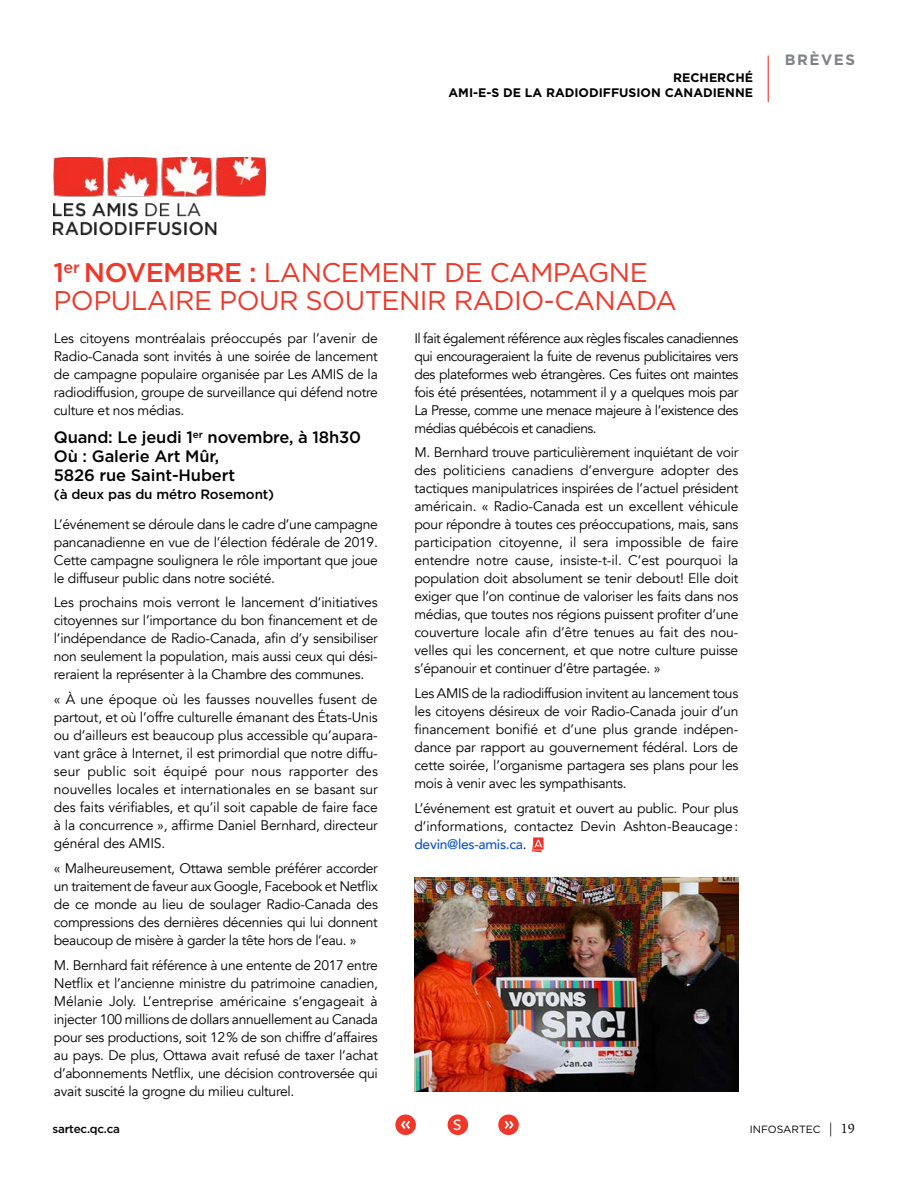
<style>
.page{position:relative;width:918px;height:1188px;background:#fff}
.page>*{position:absolute;margin:0;border:0;box-sizing:border-box;transform-origin:0 0}
.t1{font:27px/28.5px "Gotham";letter-spacing:-.02em;color:#ef3829}
.t2{font:500 16.5px/18.8px "Gotham";letter-spacing:-.01em;color:#000}
.t3{font:700 15px "Gotham";letter-spacing:.1em;color:#808285}
.t4{font:500 15px "Avenir";color:#fff}
.t5{font:13.8px/18px "Avenir";letter-spacing:-.02em;color:#000;text-align:justify}
.t6{font:500 13.5px "Gotham";letter-spacing:-.01em;color:#000}
.t7{font:700 12.3px/14.9px "Gotham";color:#000;text-align:right}
.t8{font:500 11.7px "Gotham";letter-spacing:-.015em;color:#000}
.t9{font:10.5px "Gotham";color:#000}
.s1{font-weight:500}
.s2{font-weight:500;color:#15c}
.s3{font-family:"Slimbach Std";font-size:13.8px}
</style>
<div class="page">
<svg style="left:498px;top:1114px;width:21px;height:21px"></svg>
<svg style="left:395px;top:1114px;width:21px;height:21px"></svg>
<div style="left:448px;top:1115px;width:20px;height:20px;background:#ef3829;border-radius:50%"></div>
<hr style="left:768px;top:56px;width:1px;height:46px;background:#ef3829">
<img style="left:414px;top:878px;width:324px;height:214px">
<svg style="left:532px;top:837px;width:12px;height:15px"></svg>
<img style="left:53px;top:158px;width:213px;height:78px">
<p class="t7" style="left:449px;top:70px;width:306px">RECHERCHÉ<br>AMI-E-S DE LA RADIODIFFUSION CANADIENNE</p>
<p class="t3" style="left:785px;top:51px;width:72px">BRÈVES</p>
<h1 class="t1" style="left:53px;top:257px;width:625px"><span class="s1">1</span><sup>er</sup> <span class="s1">NOVEMBRE :</span> LANCEMENT DE CAMPAGNE<br>POPULAIRE POUR SOUTENIR RADIO-CANADA</h1>
<p class="t5" style="left:54px;top:329px;width:326px">Les citoyens montréalais préoccupés par l’avenir de Radio-Canada sont invités à une soirée de lancement de campagne populaire organisée par Les AMIS de la radiodiffusion, groupe de surveillance qui défend notre culture et nos médias.</p>
<p class="t2" style="left:54px;top:428px;width:309px">Quand: Le jeudi 1<sup>er</sup> novembre, à 18h30<br>Où : Galerie Art Mûr,<br>5826 rue Saint-Hubert</p>
<p class="t6" style="left:54px;top:487px;width:222px">(à deux pas du métro Rosemont)</p>
<p class="t5" style="left:54px;top:515px;width:326px">L’événement se déroule dans le cadre d’une campagne pancanadienne en vue de l’élection fédérale de 2019.<br>Cette campagne soulignera le rôle important que joue le diffuseur public dans notre société.</p>
<p class="t5" style="left:54px;top:594px;width:326px">Les prochains mois verront le lancement d’initiatives citoyennes sur l’importance du bon financement et de l’indépendance de Radio-Canada, afin d’y sensibiliser non seulement la population, mais aussi ceux qui dési&shy;reraient la représenter à la Chambre des communes.</p>
<p class="t5" style="left:54px;top:691px;width:326px">« À une époque où les fausses nouvelles fusent de partout, et où l’offre culturelle émanant des États-Unis ou d’ailleurs est beaucoup plus accessible qu’aupara&shy;vant grâce à Internet, il est primordial que notre diffu&shy;seur public soit équipé pour nous rapporter des nouvelles locales et internationales en se basant sur des faits vérifiables, et qu’il soit capable de faire face à la concurrence », affirme Daniel Bernhard, directeur général des AMIS.</p>
<p class="t5" style="left:54px;top:859px;width:326px">« Malheureusement, Ottawa semble préférer accorder un traitement de faveur aux Google, Facebook et Netflix de ce monde au lieu de soulager Radio-Canada des compressions des dernières décennies qui lui donnent beaucoup de misère à garder la tête hors de l’eau. »</p>
<p class="t5" style="left:54px;top:956px;width:326px">M. Bernhard fait référence à une entente de 2017 entre Netflix et l’ancienne ministre du patrimoine canadien, Mélanie Joly. L’entreprise américaine s’engageait à injecter 100 millions de dollars annuellement au Canada pour ses productions, soit 12% de son chiffre d’affaires au pays. De plus, Ottawa avait refusé de taxer l’achat d’abonnements Netflix, une décision controversée qui avait suscité la grogne du milieu culturel.</p>
<p class="t5" style="left:414px;top:329px;width:326px">Il fait également référence aux règles fiscales canadiennes qui encourageraient la fuite de revenus publicitaires vers des plateformes web étrangères. Ces fuites ont maintes fois été présentées, notamment il y a quelques mois par La Presse, comme une menace majeure à l’existence des médias québécois et canadiens.</p>
<p class="t5" style="left:414px;top:444px;width:326px">M. Bernhard trouve particulièrement inquiétant de voir des politiciens canadiens d’envergure adopter des tactiques manipulatrices inspirées de l’actuel président américain. « Radio-Canada est un excellent véhicule pour répondre à toutes ces préoccupations, mais, sans participation citoyenne, il sera impossible de faire entendre notre cause, insiste-t-il. C’est pourquoi la population doit absolument se tenir debout! Elle doit exiger que l’on continue de valoriser les faits dans nos médias, que toutes nos régions puissent profiter d’une couverture locale afin d’être tenues au fait des nou&shy;velles qui les concernent, et que notre culture puisse s’épanouir et continuer d’être partagée. »</p>
<p class="t5" style="left:414px;top:685px;width:326px">Les AMIS de la radiodiffusion invitent au lancement tous les citoyens désireux de voir Radio-Canada jouir d’un financement bonifié et d’une plus grande indépen&shy;dance par rapport au gouvernement fédéral. Lors de cette soirée, l’organisme partagera ses plans pour les mois à venir avec les sympathisants.</p>
<p class="t5" style="left:414px;top:799px;width:325px">L’événement est gratuit et ouvert au public. Pour plus d’informations, contactez Devin Ashton-Beaucage: <span class="s2">devin@les-amis.ca</span>.</p>
<p class="t8" style="left:52px;top:1122px;width:69px">sartec.qc.ca</p>
<p class="t4" style="left:453px;top:1112px;width:10px">S</p>
<p class="t9" style="left:750px;top:1123px;width:107px">INFOSARTEC <span class="s3">| 19</span></p>
</div>
